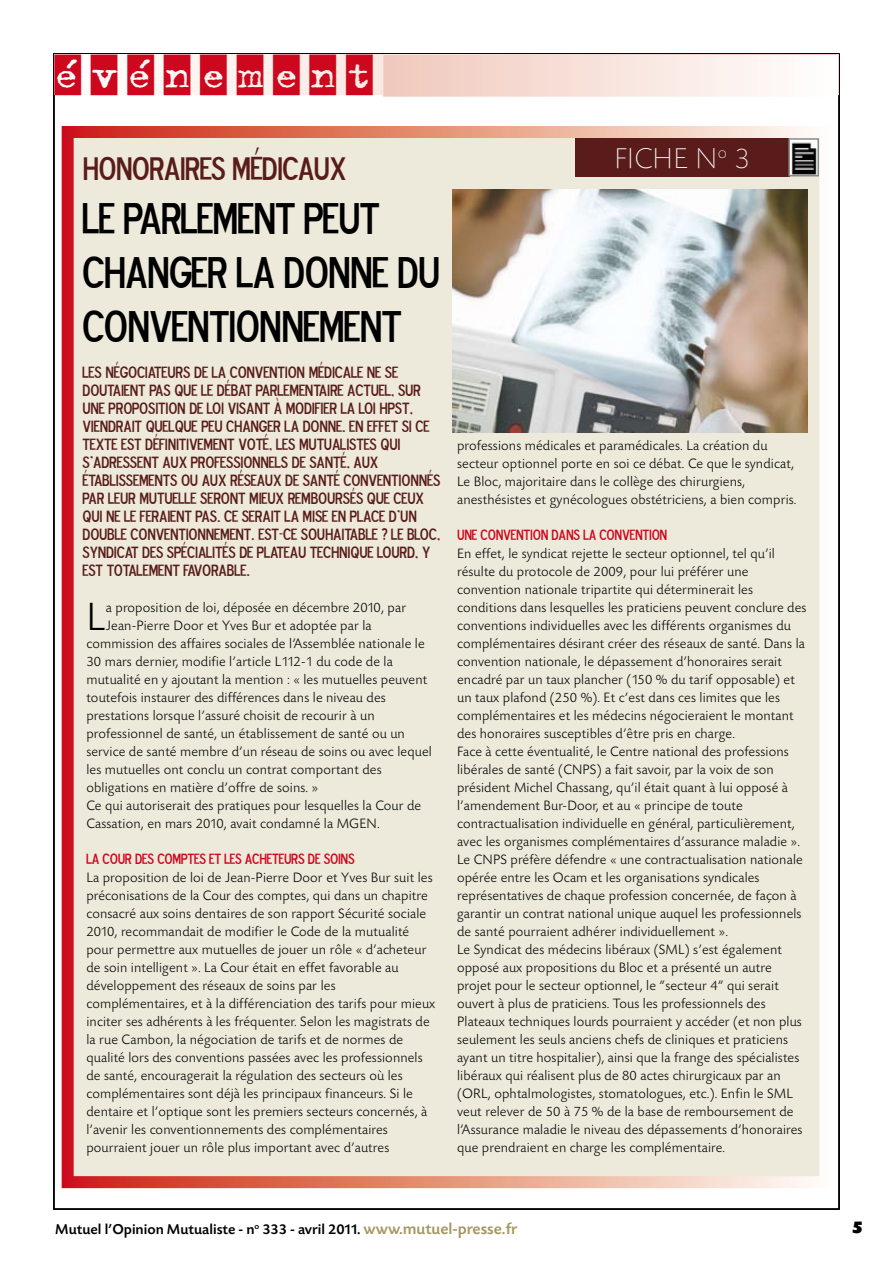
<style>
.page{position:relative;width:893px;height:1263px;background:#fff}
.page>*{position:absolute;margin:0;border:0;box-sizing:border-box;transform-origin:0 0}
.t1{font:45px/54px "Blue Highway D Type";letter-spacing:-.01em;color:#000}
.t2{font:300 41.1px "Today SB";color:#000}
.t3{font:40.5px "Trixie Cameo";letter-spacing:.2em;color:#cd071e;scale:1.2 1}
.t4{font:33px "Blue Highway D Type";letter-spacing:-.01em;color:#591c1a}
.t5{font:300 expanded 30px "Today SB";letter-spacing:.01em;color:#fff}
.t6{font:900 18px "Today SB";color:#000}
.t7{font:16.5px/18px "Blue Highway D Type";letter-spacing:.005em;color:#591c1a}
.t8{font:15px "Blue Highway D Type";color:#cd071e}
.t9{font:500 15px "Today SB";color:#000}
.t10{font:300 14.25px/18px "Today SB";letter-spacing:.01em;color:#000}
.s1{font-size:16.5px;color:#a49660}
</style>
<div class="page">
<div style="left:55px;top:54px;width:783px;height:41px;background:linear-gradient(to bottom,#fcf4f1,#fcf4f1)"></div>
<div style="left:384px;top:56px;width:453px;height:40px;background:linear-gradient(to right,#f0c9bd,#fffffe)"></div>
<div style="left:383px;top:55px;width:455px;height:41px;border:2px solid #fff"></div>
<div style="left:68px;top:132px;width:757px;height:1050px;background:#edeadb"></div>
<div style="left:62px;top:126px;width:769px;height:1062px;border:12px solid #fff"></div>
<div style="left:575px;top:138px;width:214px;height:38px;background:#591c1a"></div>
<img style="left:791px;top:141px;width:25px;height:32px">
<div style="left:788px;top:138px;width:31px;height:38px;border:2px solid #87888a"></div>
<img style="left:453px;top:189px;width:354px;height:243px">
<h3 class="t3" style="left:54px;top:53px;width:267px">ÉVÉNEMENT</h3>
<h3 class="t4" style="left:82px;top:147px;width:265px">HONORAIRES MÉDICAUX</h3>
<h1 class="t1" style="left:82px;top:190px;width:359px">LE PARLEMENT PEUT<br>CHANGER LA DONNE DU<br>CONVENTIONNEMENT</h1>
<p class="t7" style="left:82px;top:363px;width:317px">LES NÉGOCIATEURS DE LA CONVENTION MÉDICALE NE SE<br>DOUTAIENT PAS QUE LE DÉBAT PARLEMENTAIRE ACTUEL</p>
<p class="t7" style="left:82px;top:381px;width:359px;text-indent:308px">, SUR UNE PROPOSITION DE LOI VISANT À MODIFIER LA LOI HPST, VIENDRAIT QUELQUE PEU CHANGER LA DONNE. EN EFFET SI CE TEXTE EST DÉFINITIVEMENT VOTÉ, LES MUTUALISTES QUI S’ADRESSENT AUX PROFESSIONNELS DE SANTÉ, AUX ÉTABLISSEMENTS OU AUX RÉSEAUX DE SANTÉ CONVENTIONNÉS PAR LEUR MUTUELLE SERONT MIEUX REMBOURSÉS QUE CEUX<br>QUI NELEFERAIENT</p>
<p class="t7" style="left:82px;top:507px;width:336px;text-align:right">PAS. CE SERAIT LA MISE EN PLACE D’UN<br>DOUBLE CONVENTIONNEMENT. EST-CE SOUHAITABLE ? LE BLOC</p>
<p class="t7" style="left:437px;top:525px;width:5px">,</p>
<p class="t7" style="left:82px;top:543px;width:8px">SYNDICAT</p>
<p class="t7" style="left:142px;top:543px;width:32px">DES SPÉCIALITÉS</p>
<p class="t7" style="left:239px;top:543px;width:26px">DE PLATEAU</p>
<p class="t7" style="left:310px;top:543px;width:9px">TECHNIQUE</p>
<p class="t7" style="left:377px;top:543px;width:9px">LOURD</p>
<p class="t7" style="left:415px;top:543px;width:16px">, Y</p>
<p class="t7" style="left:82px;top:561px;width:33px">EST TOTALEMENT</p>
<p class="t7" style="left:184px;top:561px;width:8px">FAVORABLE</p>
<p class="t7" style="left:246px;top:561px;width:5px">.</p>
<h2 class="t2" style="left:86px;top:595px;width:21px">L</h2>
<p class="t10" style="left:106px;top:599px;width:302px">a proposition de loi, déposée en décembre 2010, par</p>
<p class="t10" style="left:106px;top:617px;width:267px">Jean-Pierre Door et Yves Bur et adoptée par la</p>
<p class="t10" style="left:86px;top:635px;width:340px">commission des affaires sociales de l’Assemblée nationale le</p>
<p class="t10" style="left:86px;top:653px;width:308px">30 mars dernier, modifie l’article L112-1 du code de la</p>
<p class="t10" style="left:86px;top:671px;width:342px">mutualité en y ajoutant la mention : « les mutuelles peuvent</p>
<p class="t10" style="left:86px;top:689px;width:301px">toutefois instaurer des différences dans le niveau des</p>
<p class="t10" style="left:86px;top:707px;width:290px">prestations lorsque l’assuré choisit de recourir à un</p>
<p class="t10" style="left:86px;top:725px;width:320px">professionnel de santé, un établissement de santé ou un</p>
<p class="t10" style="left:86px;top:743px;width:347px">service de santé membre d’un réseau de soins ou avec lequel</p>
<p class="t10" style="left:86px;top:761px;width:297px">les mutuelles ont conclu un contrat comportant des</p>
<p class="t10" style="left:86px;top:779px;width:233px">obligations en matière d’offre de soins. »</p>
<p class="t10" style="left:86px;top:797px;width:336px">Ce qui autoriserait des pratiques pour lesquelles la Cour de</p>
<p class="t10" style="left:86px;top:815px;width:295px">Cassation, en mars 2010, avait condamné la MGEN.</p>
<p class="t8" style="left:86px;top:849px;width:25px">LA COUR</p>
<p class="t8" style="left:135px;top:849px;width:31px">DES COMPTES</p>
<p class="t8" style="left:209px;top:849px;width:44px">ETLES ACHETEURS</p>
<p class="t8" style="left:308px;top:849px;width:23px">DE SOINS</p>
<p class="t10" style="left:86px;top:869px;width:350px">La proposition de loi de Jean-Pierre Door et Yves Bur suit les préconisations de la Cour des comptes, qui dans un chapitre consacré aux soins dentaires de son rapport Sécurité sociale 2010, recommandait de modifier le Code de la mutualité pour permettre aux mutuelles de jouer un rôle « d’acheteur de soin intelligent ». La Cour était en effet favorable au développement des réseaux de soins par les complémentaires, et à la différenciation des tarifs pour mieux inciter ses adhérents à les fréquenter. Selon les magistrats de la rue Cambon, la négociation de tarifs et de normes de qualité lors des conventions passées avec les professionnels de santé, encouragerait la régulation des secteurs où les complémentaires sont déjà les principaux financeurs. Si le dentaire et l’optique sont les premiers secteurs concernés, à l’avenir les conventionnements des complémentaires pourraient jouer un rôle plus important avec d’autres</p>
<h3 class="t5" style="left:614px;top:143px;width:137px">FICHE N<sup>o</sup> 3</h3>
<p class="t10" style="left:457px;top:437px;width:341px">professions médicales et paramédicales. La création du secteur optionnel porte en soi ce débat. Ce que le syndicat, Le Bloc, majoritaire dans le collège des chirurgiens, anesthésistes et gynécologues obstétriciens, a bien compris.</p>
<p class="t8" style="left:457px;top:525px;width:32px">UNE CONVENTION</p>
<p class="t8" style="left:552px;top:525px;width:8px">DANS</p>
<p class="t8" style="left:583px;top:525px;width:24px">LA CONVENTION</p>
<p class="t10" style="left:457px;top:545px;width:351px">En effet, le syndicat rejette le secteur optionnel, tel qu’il résulte du protocole de 2009, pour lui préférer une convention nationale tripartite qui déterminerait les conditions dans lesquelles les praticiens peuvent conclure des conventions individuelles avec les différents organismes du complémentaires désirant créer des réseaux de santé. Dans la convention nationale, le dépassement d’honoraires serait encadré par un taux plancher (150 % du tarif opposable) et un taux plafond (250 %). Et c’est dans ces limites que les complémentaires et les médecins négocieraient le montant des honoraires susceptibles d’être pris en charge.<br>Face à cette éventualité, le Centre national des professions libérales de santé (CNPS) a fait savoir, par la voix de son président Michel Chassang, qu’il était quant à lui opposé à l’amendement Bur-Door, et au « principe de toute contractualisation individuelle en général, particulièrement, avec les organismes complémentaires d’assurance maladie ».<br>Le CNPS préfère défendre « une contractualisation nationale opérée entre les Ocam et les organisations syndicales représentatives de chaque profession concernée, de façon à garantir un contrat national unique auquel les professionnels de santé pourraient adhérer individuellement ».<br>Le Syndicat des médecins libéraux (SML) s’est également opposé aux propositions du Bloc et a présenté un autre projet pour le secteur optionnel, le “secteur 4” qui serait ouvert à plus de praticiens. Tous les professionnels des Plateaux techniques lourds pourraient y accéder (et non plus seulement les seuls anciens chefs de cliniques et praticiens ayant un titre hospitalier), ainsi que la frange des spécialistes libéraux qui réalisent plus de 80 actes chirurgicaux par an (ORL, ophtalmologistes, stomatologues, etc.). Enfin le SML veut relever de 50 à 75 % de la base de remboursement de l’Assurance maladie le niveau des dépassements d’honoraires que prendraient en charge les complémentaire.</p>
<p class="t9" style="left:55px;top:1221px;width:464px">Mutuel l’Opinion Mutualiste - n<sup>o</sup> 333 - avril 2011. <span class="s1">www.mutuel-presse.fr</span></p>
<p class="t6" style="left:852px;top:1217px;width:13px">5</p>
</div>
